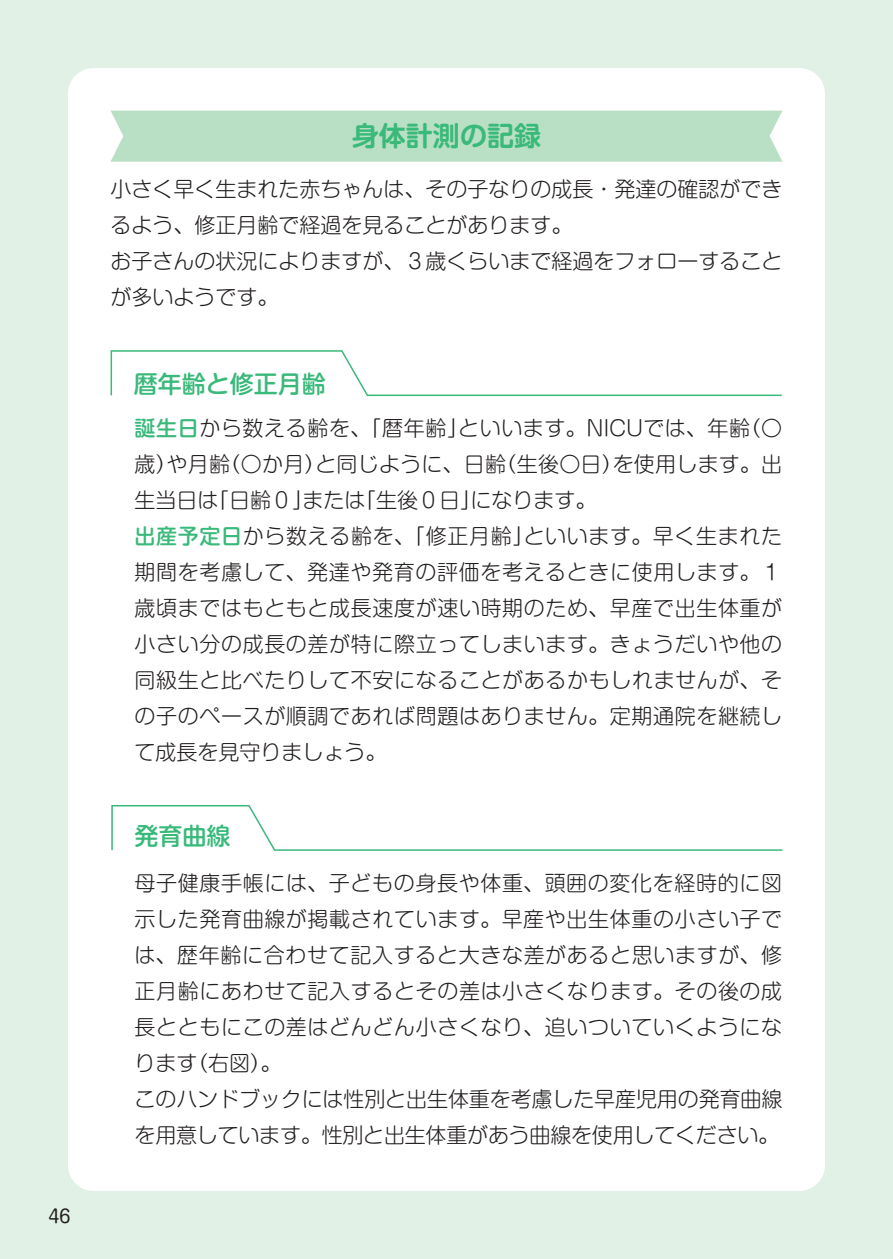
<style>
.page{position:relative;width:893px;height:1259px;background:#e2f1e6}
.page>*{position:absolute;margin:0;border:0;box-sizing:border-box;transform-origin:0 0}
.t1{font:700 27px "Shin M Go Pr 6 De";color:#39b97a}
.t2{font:500 24px "Shin M Go Pr 6";color:#39b97a}
.t3{font:300 21px/36px "Shin M Go Pr 6";letter-spacing:.03em;color:#231f20}
.t4{font:300 21px/36px "Shin M Go Pr 6";color:#231f20}
.t5{font:18px "Shin M Go Pr 6";color:#231f20}
.s1{font-weight:500;color:#39b97a}
</style>
<div class="page">
<div style="left:68px;top:68px;width:757px;height:1123px;background:#fff;border-radius:26px"></div>
<svg style="left:111px;top:805px;width:672px;height:46px"></svg>
<svg style="left:110px;top:350px;width:672px;height:47px"></svg>
<div style="left:111px;top:111px;width:671px;height:51px;background:#b9dfc4"></div>
<p class="t5" style="left:49px;top:1201px;width:23px">46</p>
<p class="t1" style="left:352px;top:114px;width:191px">身体計測の記録</p>
<p class="t4" style="left:111px;top:170px;width:673px">小さく早く生まれた赤ちゃんは、その子なりの成長・発達の確認ができるよう、修正月齢で経過を見ることがあります。<br>お子さんの状況によりますが、３歳くらいまで経過をフォローすることが多いようです。</p>
<p class="t2" style="left:134px;top:364px;width:194px">暦年齢と修正月齢</p>
<p class="t3" style="left:135px;top:409px;width:649px"><span class="s1">誕生日</span>から数える齢を、「暦年齢」といいます。NICUでは、年齢（〇歳）や月齢（〇か月）と同じように、日齢（生後〇日）を使用します。出生当日は「日齢０」または「生後０日」になります。<br><span class="s1">出産予定日</span>から数える齢を、「修正月齢」といいます。早く生まれた期間を考慮して、発達や発育の評価を考えるときに使用します。１歳頃まではもともと成長速度が速い時期のため、早産で出生体重が小さい分の成長の差が特に際立ってしまいます。きょうだいや他の同級生と比べたりして不安になることがあるかもしれませんが、その子のペースが順調であれば問題はありません。定期通院を継続して成長を見守りましょう。</p>
<p class="t2" style="left:135px;top:816px;width:98px">発育曲線</p>
<p class="t3" style="left:135px;top:863px;width:649px">母子健康手帳には、子どもの⾝⻑や体重、頭囲の変化を経時的に図示した発育曲線が掲載されています。早産や出生体重の小さい子では、歴年齢に合わせて記入すると大きな差があると思いますが、修正月齢にあわせて記入するとその差は小さくなります。その後の成長とともにこの差はどんどん小さくなり、追いついていくようになります（右図）。<br>このハンドブックには性別と出生体重を考慮した早産児用の発育曲線を用意しています。性別と出生体重があう曲線を使用してください。</p>
</div>
